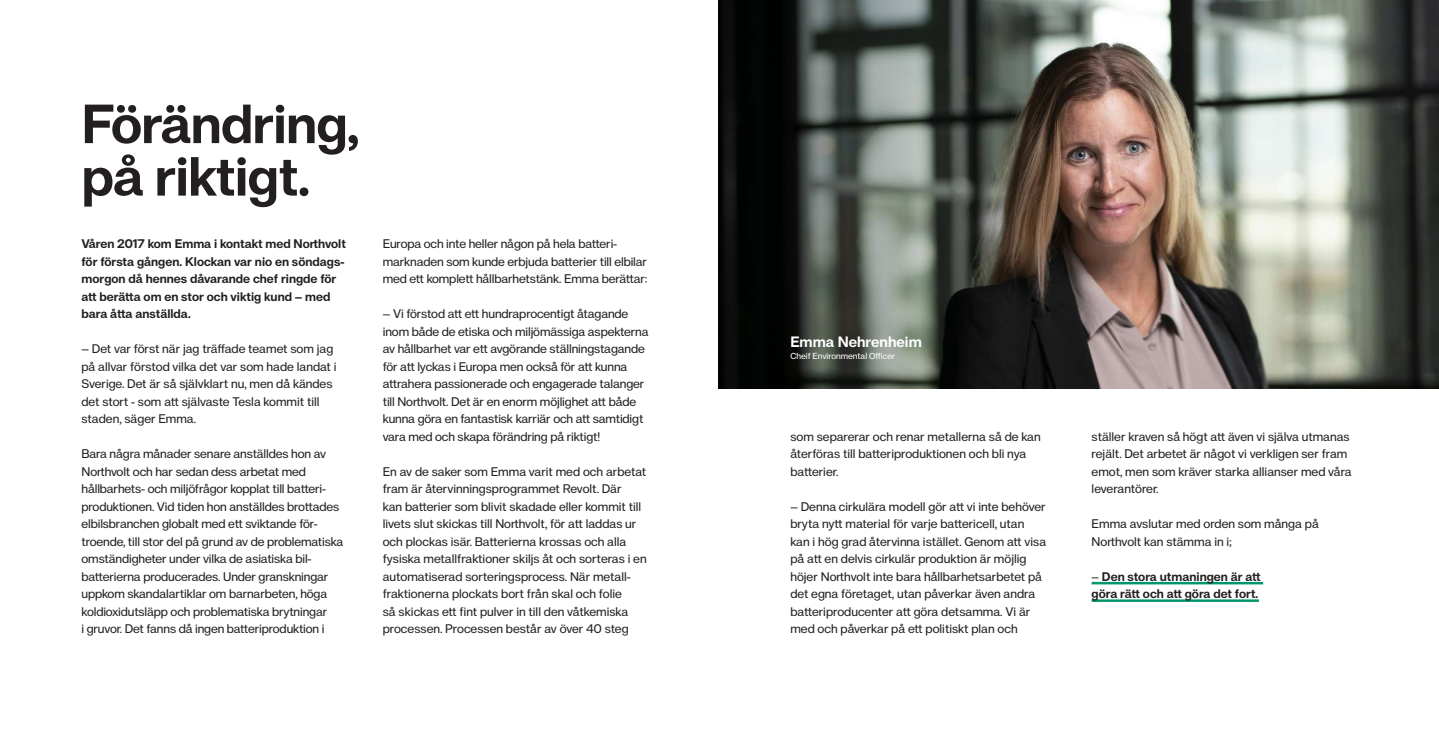
<style>
.page{position:relative;width:1439px;height:730px;background:#fff}
.page>*{position:absolute;margin:0;border:0;box-sizing:border-box;transform-origin:0 0}
.t1{font:700 55px/52.5px "Northvolt Grit Pro";letter-spacing:-.015em;color:#231f20}
.t2{font:700 15px "Northvolt Grit Pro";color:#fff}
.t3{font:12.5px/17.5px "Northvolt Grit Pro";letter-spacing:-.01em;color:#231f20}
.t4{font:700 12.5px/17.5px "Northvolt Grit Pro";color:#231f20}
.t5{font:8.75px "Northvolt Grit Pro";color:#fff}
.s1{font-weight:400}
</style>
<div class="page">
<img style="left:718px;top:0;width:721px;height:388px">
<hr style="left:1091px;top:582px;width:172px;height:2px;background:#00966c">
<hr style="left:1091px;top:599px;width:168px;height:3px;background:#00966c">
<svg style="left:719px;top:0;width:286px;height:388px"></svg>
<h1 class="t1" style="left:81px;top:98px;width:279px">Förändring, på riktigt.</h1>
<p class="t4" style="left:81px;top:235px;width:266px">Våren 2017 kom Emma i kontakt med Northvolt för första gången. Klockan var nio en söndags&shy;morgon då hennes dåvarande chef ringde för att berätta om en stor och viktig kund – med bara åtta anställda.</p>
<p class="t3" style="left:81px;top:340px;width:256px">– Det var först när jag träffade teamet som jag på allvar förstod vilka det var som hade landat i Sverige. Det är så självklart nu, men då kändes det stort - som att självaste Tesla kommit till staden, säger Emma.</p>
<p class="t3" style="left:81px;top:445px;width:263px">Bara några månader senare anställdes hon av Northvolt och har sedan dess arbetat med hållbarhets- och miljöfrågor kopplat till batteri&shy;produktionen. Vid tiden hon anställdes brottades elbilsbranchen globalt med ett sviktande för&shy;troende, till stor del på grund av de problematiska omständigheter under vilka de asiatiska bil&shy;batterierna producerades. Under granskningar uppkom skandalartiklar om barnarbeten, höga koldioxidutsläpp och problematiska brytningar<br>i gruvor. Det fanns då ingen batteriproduktion i</p>
<p class="t3" style="left:383px;top:235px;width:266px">Europa och inte heller någon på hela batteri&shy;marknaden som kunde erbjuda batterier till elbilar med ett komplett hållbarhetstänk. Emma berättar:</p>
<p class="t3" style="left:383px;top:305px;width:267px">– Vi förstod att ett hundraprocentigt åtagande inom både de etiska och miljömässiga aspekterna av hållbarhet var ett avgörande ställningstagande för att lyckas i Europa men också för att kunna attrahera passionerade och engagerade talanger till Northvolt. Det är en enorm möjlighet att både kunna göra en fantastisk karriär och att samtidigt vara med och skapa förändring på riktigt!</p>
<p class="t3" style="left:383px;top:463px;width:265px">En av de saker som Emma varit med och arbetat fram är återvinningsprogrammet Revolt. Där<br>kan batterier som blivit skadade eller kommit till livets slut skickas till Northvolt, för att laddas ur och plockas isär. Batterierna krossas och alla fysiska metallfraktioner skiljs åt och sorteras i en automatiserad sorteringsprocess. När metall&shy;fraktionerna plockats bort från skal och folie<br>så skickas ett fint pulver in till den våtkemiska processen. Processen består av över 40 steg</p>
<p class="t2" style="left:790px;top:333px;width:133px">Emma Nehrenheim</p>
<p class="t5" style="left:790px;top:350px;width:106px">Cheif Environmental Officer</p>
<p class="t3" style="left:790px;top:428px;width:252px">som separerar och renar metallerna så de kan återföras till batteriproduktionen och bli nya batterier.</p>
<p class="t3" style="left:790px;top:498px;width:257px">– Denna cirkulära modell gör att vi inte behöver bryta nytt material för varje battericell, utan kan i hög grad återvinna istället. Genom att visa på att en delvis cirkulär produktion är möjlig höjer Northvolt inte bara hållbarhetsarbetet på det egna företaget, utan påverkar även andra batteriproducenter att göra detsamma. Vi är med och påverkar på ett politiskt plan och</p>
<p class="t3" style="left:1091px;top:428px;width:261px">ställer kraven så högt att även vi själva utmanas rejält. Det arbetet är något vi verkligen ser fram emot, men som kräver starka allianser med våra leverantörer.</p>
<p class="t3" style="left:1091px;top:515px;width:229px">Emma avslutar med orden som många på<br>Northvolt kan stämma in i;</p>
<p class="t4" style="left:1091px;top:568px;width:171px"><span class="s1">–</span> Den stora utmaningen är att göra rätt och att göra det fort.</p>
</div>
